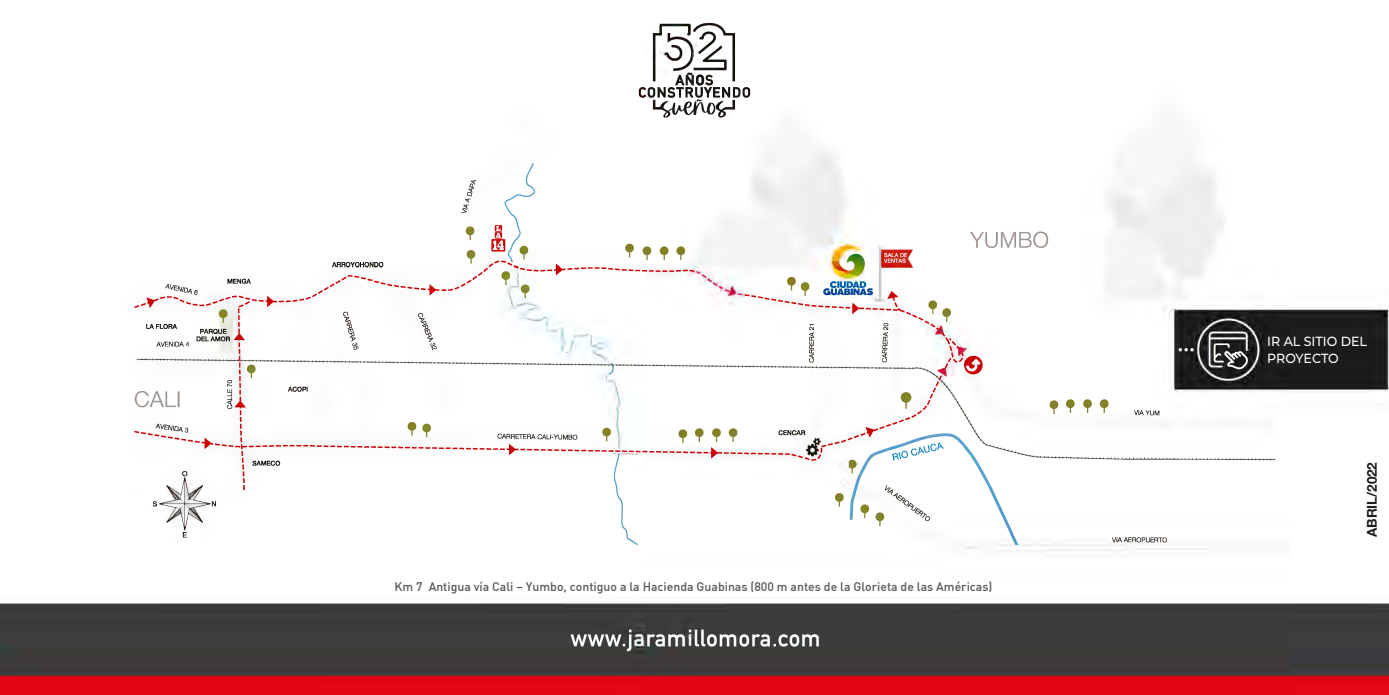
<style>
.page{position:relative;width:1389px;height:695px;background:#fff}
.page>*{position:absolute;margin:0;border:0;box-sizing:border-box;transform-origin:0 0}
.t1{font:700 13.56px "Helvetica Neue";letter-spacing:-.01em;color:#1d1d1b}
.t2{font:500 13.21px/16.5px "Montserrat";color:#fff;scale:.95 1}
.t3{font:500 12.25px "DIN";color:#575756}
</style>
<div class="page">
<img style="left:0;top:22px;width:1389px;height:672px">
<p class="t3" style="left:395px;top:578px;width:599px">Km 7 Antigua vía Cali – Yumbo, contiguo a la Hacienda Guabinas (800 m antes de la Glorieta de las Américas)</p>
<p class="t2" style="left:1267px;top:332px;width:107px">IR AL SITIO DEL<br>PROYECTO</p>
<p class="t1" style="left:1361px;top:536px;width:76px;rotate:-90deg">ABRIL/2022</p>
</div>
